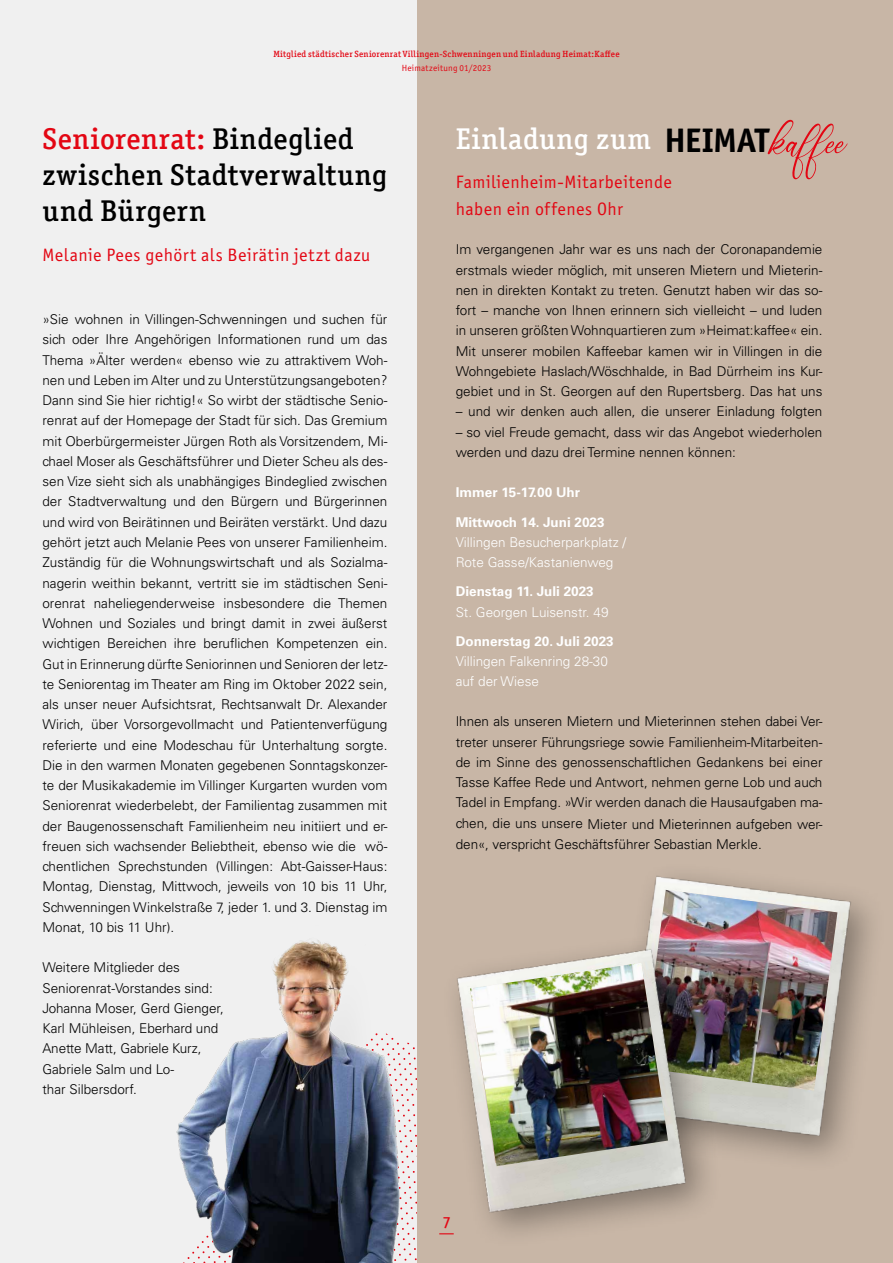
<style>
.page{position:relative;width:893px;height:1263px;background:#fff}
.page>*{position:absolute;margin:0;border:0;box-sizing:border-box;transform-origin:0 0}
.t1{font:700 34.05px "Officina Sans ITC Pro";letter-spacing:-.015em;color:#000}
.t2{font:500 30px/36px "ITC Officina Serif W04";letter-spacing:.02em;color:#000}
.t3{font:500 30px "ITC Officina Serif W04";letter-spacing:.025em;color:#fff}
.t4{font:18px/27px "Officina Sans ITC Pro";letter-spacing:.03em;color:#e30613}
.t5{font:500 16.5px "ITC Officina Serif W04";color:#e30613}
.t6{font:300 13.5px/20.2px "Univers";color:#000;text-align:justify}
.t7{font:300 13.5px/20.2px "Univers";color:#fff}
.t8{font:700 13.5px/29.2px "Univers";color:#fff}
.t9{font:500 9px "ITC Officina Serif W04";letter-spacing:.03em;color:#e30613}
.t10{font:9px "Officina Sans ITC Pro";letter-spacing:.02em;color:#e30613}
.s1{font-family:"Sonetha";font-weight:400;font-size:70.5px;color:#e30613}
.s2{color:#e30613}
</style>
<div class="page">
<div style="left:0;top:0;width:418px;height:1263px;background:#f0f0f0"></div>
<div style="left:418px;top:0;width:475px;height:1263px;background:#c8b6a6"></div>
<div style="left:607px;top:861px;width:281px;height:312px;background:#000;opacity:.36"></div>
<img style="left:616px;top:864px;width:244px;height:287px">
<img style="left:642px;top:890px;width:195px;height:200px">
<div style="left:442px;top:933px;width:280px;height:316px;background:#000;opacity:.36"></div>
<img style="left:448px;top:937px;width:248px;height:93px">
<img style="left:470px;top:963px;width:198px;height:67px">
<img style="left:176px;top:919px;width:242px;height:236px">
<img style="left:180px;top:1030px;width:561px;height:233px">
<p class="t9" style="left:273px;top:48px;width:348px">Mitglied städtischer Seniorenrat Villingen-Schwenningen und Einladung Heimat:Kaffee</p>
<p class="t10" style="left:402px;top:62px;width:91px">Heimatzeitung 01/2023</p>
<h1 class="t1" style="left:664px;top:119px;width:184px">HEIMAT<span class="s1">kaffee</span></h1>
<h2 class="t2" style="left:43px;top:121px;width:346px"><span class="s2">Seniorenrat:</span> Bindeglied zwischen Stadtverwaltung und Bürgern</h2>
<h3 class="t4" style="left:43px;top:241px;width:329px">Melanie Pees gehört als Beirätin jetzt dazu</h3>
<p class="t6" style="left:456px;top:239px;width:368px">Im vergangenen Jahr war es uns nach der Coronapandemie erstmals wieder möglich, mit unseren Mietern und Mieterin&shy;nen in direkten Kontakt zu treten. Genutzt haben wir das so&shy;fort – manche von Ihnen erinnern sich vielleicht – und luden in unseren größten Wohnquartieren zum »Heimat:kaffee« ein.<br>Mit unserer mobilen Kaffeebar kamen wir in Villingen in die Wohngebiete Haslach/Wöschhalde, in Bad Dürrheim ins Kur&shy;gebiet und in St. Georgen auf den Rupertsberg. Das hat uns</p>
<p class="t6" style="left:456px;top:401px;width:368px">– und wir denken auch allen, die unserer Einladung folgten</p>
<p class="t6" style="left:456px;top:422px;width:368px">– so viel Freude gemacht, dass wir das Angebot wiederholen werden und dazu drei Termine nennen können:</p>
<p class="t8" style="left:456px;top:478px;width:150px">Immer 15-17.00 Uhr<br>Mittwoch 14. Juni 2023</p>
<p class="t7" style="left:456px;top:532px;width:172px">Villingen Besucherparkplatz /<br>Rote Gasse/Kastanienweg</p>
<p class="t8" style="left:456px;top:577px;width:140px">Dienstag 11. Juli 2023</p>
<p class="t7" style="left:456px;top:602px;width:154px">St. Georgen Luisenstr. 49</p>
<p class="t8" style="left:456px;top:627px;width:159px">Donnerstag 20. Juli 2023</p>
<p class="t7" style="left:456px;top:651px;width:154px">Villingen Falkenring 28-30 auf der Wiese</p>
<p class="t6" style="left:456px;top:711px;width:368px">Ihnen als unseren Mietern und Mieterinnen stehen dabei Ver&shy;treter unserer Führungsriege sowie Familienheim-Mitarbeiten&shy;de im Sinne des genossenschaftlichen Gedankens bei einer Tasse Kaffee Rede und Antwort, nehmen gerne Lob und auch Tadel in Empfang. »Wir werden danach die Hausaufgaben ma-</p>
<p class="t6" style="left:456px;top:814px;width:368px">chen, die uns unsere Mieter und Mieterinnen aufgeben wer&shy;den«, verspricht Geschäftsführer Sebastian Merkle.</p>
<h2 class="t3" style="left:456px;top:121px;width:197px">Einladung zum</h2>
<h3 class="t4" style="left:456px;top:168px;width:218px">Familienheim-Mitarbeitende haben ein offenes Ohr</h3>
<p class="t6" style="left:42px;top:309px;width:347px">»Sie wohnen in Villingen-Schwenningen und suchen für sich oder Ihre Angehörigen Informationen rund um das Thema »Älter werden« ebenso wie zu attraktivem Woh&shy;nen und Leben im Alter und zu Unterstützungsangeboten?<br>Dann sind Sie hier richtig!« So wirbt der städtische Senio&shy;renrat auf der Homepage der Stadt für sich. Das Gremium mit Oberbürgermeister Jürgen Roth als Vorsitzendem, Mi&shy;chael Moser als Geschäftsführer und Dieter Scheu als des&shy;sen Vize sieht sich als unabhängiges Bindeglied zwischen der Stadtverwaltung und den Bürgern und Bürgerinnen und wird von Beirätinnen und Beiräten verstärkt. Und dazu gehört jetzt auch Melanie Pees von unserer Familienheim.<br>Zuständig für die Wohnungswirtschaft und als Sozialma&shy;nagerin weithin bekannt, vertritt sie im städtischen Seni&shy;orenrat naheliegenderweise insbesondere die Themen Wohnen und Soziales und bringt damit in zwei äußerst wichtigen Bereichen ihre beruflichen Kompetenzen ein.<br>Gut in Erinnerung dürfte Seniorinnen und Senioren der letz&shy;te Seniorentag im Theater am Ring im Oktober 2022 sein, als unser neuer Aufsichtsrat, Rechtsanwalt Dr. Alexander Wirich, über Vorsorgevollmacht und Patientenverfügung referierte und eine Modeschau für Unterhaltung sorgte.<br>Die in den warmen Monaten gegebenen Sonntagskonzer&shy;te der Musikakademie im Villinger Kurgarten wurden vom Seniorenrat wiederbelebt, der Familientag zusammen mit der Baugenossenschaft Familienheim neu initiiert und er&shy;freuen sich wachsender Beliebtheit, ebenso wie die wö&shy;chentlichen Sprechstunden (Villingen: Abt-Gaisser-Haus:<br>Montag, Dienstag, Mittwoch, jeweils von 10 bis 11 Uhr, Schwenningen Winkelstraße 7, jeder 1. und 3. Dienstag im Monat, 10 bis 11 Uhr).</p>
<p class="t6" style="left:42px;top:957px;width:183px;text-align:left">Weitere Mitglieder des<br>Seniorenrat-Vorstandes sind:<br>Johanna Moser, Gerd Gienger,<br>Karl Mühleisen, Eberhard und<br>Anette Matt, Gabriele Kurz,<br>Gabriele Salm und Lo-<br>thar Silbersdorf.</p>
<p class="t5" style="left:442px;top:1212px;width:10px">7</p>
</div>
